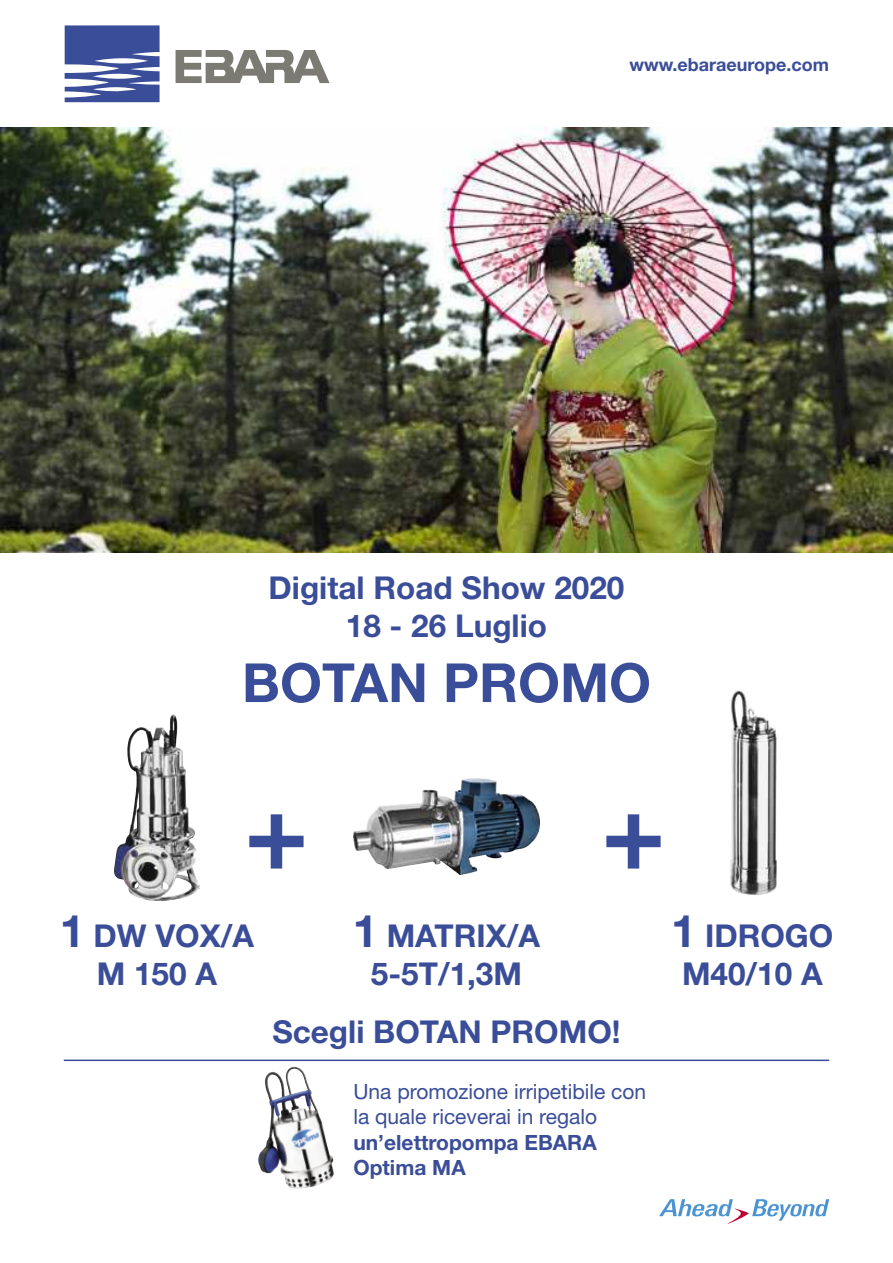
<style>
.page{position:relative;width:893px;height:1263px;background:#fff}
.page>*{position:absolute;margin:0;border:0;box-sizing:border-box;transform-origin:0 0}
.t1{font:700 107.4px "Helvetica Neue";color:#3a4d98}
.t2{font:700 54px "Helvetica Neue";color:#3a4d98}
.t3{font:700 31.5px/37.8px "Helvetica Neue";color:#3a4d98;text-align:center}
.t4{font:21px/25.2px "Helvetica Neue";color:#3a4d98}
.t5{font:700 21px/25.2px "Helvetica Neue";color:#3a4d98}
.t6{font:700 18px "Helvetica Neue";color:#3a4d98}
.s1{font-size:45px}
</style>
<div class="page">
<img style="left:0;top:128px;width:893px;height:425px">
<svg style="left:65px;top:25px;width:95px;height:77px"></svg>
<svg style="left:176px;top:50px;width:154px;height:33px"></svg>
<hr style="left:64px;top:1059px;width:765px;height:2px;background:#3a4d98">
<svg style="left:659px;top:1199px;width:170px;height:25px"></svg>
<img style="left:730px;top:690px;width:47px;height:205px">
<img style="left:353px;top:778px;width:187px;height:97px">
<img style="left:114px;top:714px;width:86px;height:187px">
<img style="left:258px;top:1067px;width:76px;height:122px">
<p class="t6" style="left:630px;top:53px;width:201px">www.ebaraeurope.com</p>
<p class="t3" style="left:269px;top:569px;width:357px">Digital Road Show 2020<br>18 - 26 Luglio</p>
<h2 class="t2" style="left:242px;top:649px;width:411px">BOTAN PROMO</h2>
<h1 class="t1" style="left:244px;top:764px;width:66px">+</h1>
<h1 class="t1" style="left:601px;top:764px;width:66px">+</h1>
<p class="t3" style="left:60px;top:916px;width:196px"><span class="s1">1</span> DW VOX/A<br>M 150 A</p>
<p class="t3" style="left:353px;top:916px;width:189px"><span class="s1">1</span> MATRIX/A<br>5-5T/1,3M</p>
<p class="t3" style="left:671px;top:916px;width:164px"><span class="s1">1</span> IDROGO<br>M40/10 A</p>
<p class="t3" style="left:272px;top:1012px;width:350px">Scegli BOTAN PROMO!</p>
<p class="t4" style="left:353px;top:1079px;width:294px">Una promozione irripetibile con la quale riceverai in regalo</p>
<p class="t5" style="left:353px;top:1129px;width:245px">un’elettropompa EBARA<br>Optima MA</p>
</div>
